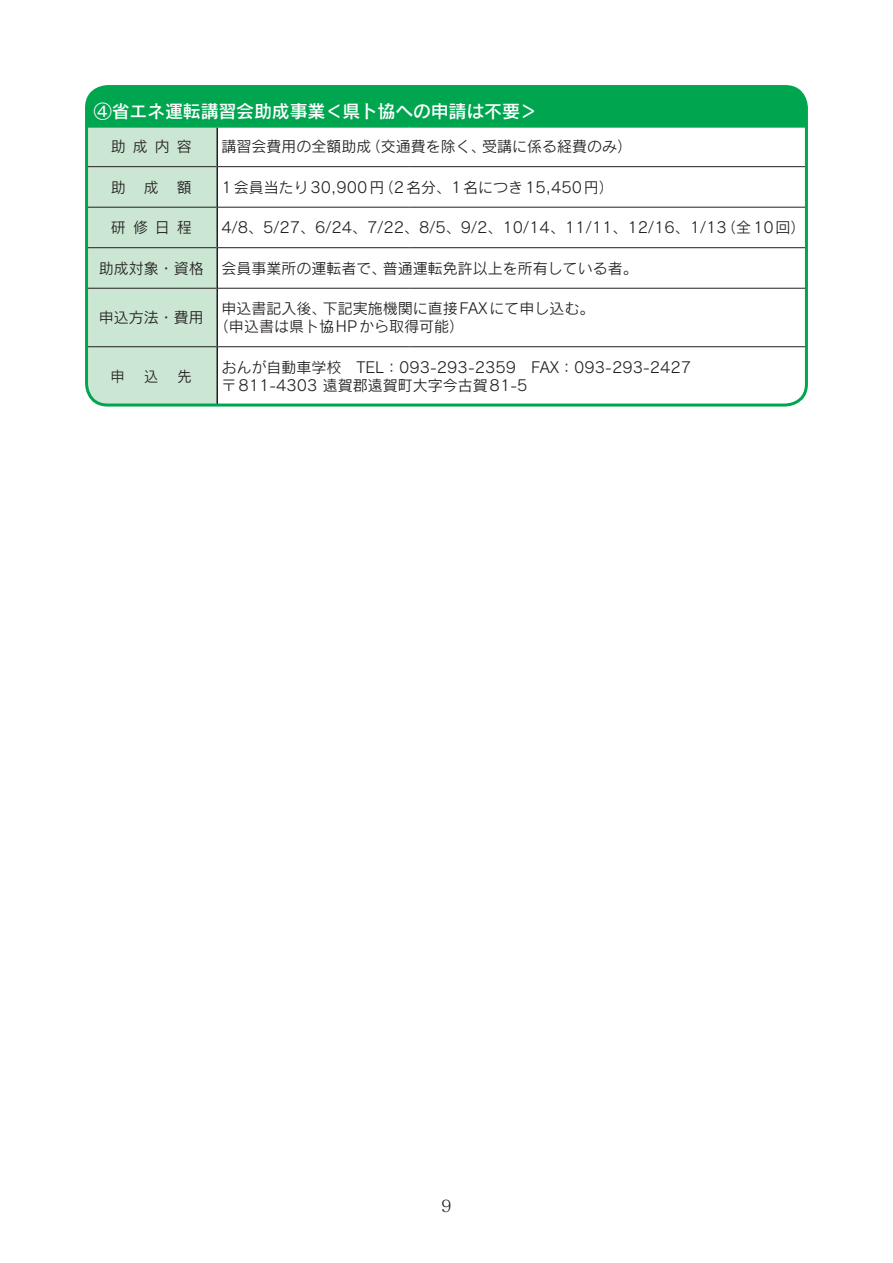
<style>
.page{position:relative;width:893px;height:1263px;background:#fff}
.page>*{position:absolute;margin:0;border:0;box-sizing:border-box;transform-origin:0 0}
.t1{font:18px "Rodin Pro DB";letter-spacing:-.01em;color:#fff}
.t2{font:16.5px "Matisse Pro M";color:#231f20}
.t3{font:15px "Rodin Pro M";color:#231f20}
.t4{font:15px "Rodin Pro M";color:#231f20;scale:.95 1}
</style>
<div class="page">
<div style="left:87px;top:87px;width:719px;height:39px;background:#00a54f"></div>
<div style="left:89px;top:128px;width:127px;height:275px;background:#cbe6d3"></div>
<svg style="left:218px;top:167px;width:586px;height:236px"></svg>
<hr style="left:87px;top:166px;width:129px;height:1px;background:#231f20">
<hr style="left:87px;top:207px;width:129px;height:1px;background:#231f20">
<hr style="left:87px;top:247px;width:129px;height:1px;background:#231f20">
<hr style="left:218px;top:166px;width:191px;height:1px;background:#231f20">
<hr style="left:409px;top:166px;width:397px;height:1px;background:#231f20">
<hr style="left:218px;top:207px;width:191px;height:1px;background:#231f20">
<hr style="left:409px;top:207px;width:397px;height:1px;background:#231f20">
<hr style="left:218px;top:247px;width:191px;height:1px;background:#231f20">
<hr style="left:409px;top:247px;width:397px;height:1px;background:#231f20">
<hr style="left:218px;top:288px;width:191px;height:1px;background:#231f20">
<hr style="left:409px;top:288px;width:397px;height:1px;background:#231f20">
<hr style="left:218px;top:346px;width:191px;height:1px;background:#231f20">
<hr style="left:409px;top:346px;width:397px;height:1px;background:#231f20">
<hr style="left:409px;top:405px;width:397px;height:1px;background:#231f20">
<hr style="left:87px;top:288px;width:129px;height:1px;background:#231f20">
<hr style="left:87px;top:346px;width:129px;height:1px;background:#231f20">
<hr style="left:87px;top:405px;width:130px;height:1px;background:#231f20">
<hr style="left:806px;top:87px;width:1px;height:39px;background:#231f20">
<hr style="left:806px;top:347px;width:1px;height:58px;background:#231f20">
<hr style="left:87px;top:125px;width:130px;height:3px;background:#00a54f">
<hr style="left:217px;top:125px;width:192px;height:3px;background:#00a54f">
<hr style="left:409px;top:125px;width:397px;height:3px;background:#00a54f">
<hr style="left:216px;top:128px;width:2px;height:39px;background:#231f20">
<hr style="left:216px;top:167px;width:2px;height:40px;background:#231f20">
<hr style="left:216px;top:207px;width:2px;height:41px;background:#231f20">
<hr style="left:216px;top:248px;width:2px;height:40px;background:#231f20">
<hr style="left:216px;top:288px;width:2px;height:59px;background:#231f20">
<hr style="left:216px;top:347px;width:2px;height:58px;background:#231f20">
<div style="left:85px;top:85px;width:723px;height:322px;border:3px solid #00a54f;border-radius:21px"></div>
<p class="t1" style="left:94px;top:99px;width:445px">④省エネ運転講習会助成事業＜県ト協への申請は不要＞</p>
<p class="t3" style="left:111px;top:137px;width:82px">助成内容</p>
<p class="t3" style="left:221px;top:137px;width:412px">講習会費用の全額助成（交通費を除く、受講に係る経費のみ）</p>
<p class="t3" style="left:111px;top:177px;width:82px">助成額</p>
<p class="t3" style="left:221px;top:177px;width:394px">1会員当たり30,900円（2名分、1名につき15,450円）</p>
<p class="t3" style="left:111px;top:218px;width:83px">研修日程</p>
<p class="t3" style="left:221px;top:218px;width:586px">4/8、5/27、6/24、7/22、8/5、9/2、10/14、11/11、12/16、1/13（全10回）</p>
<p class="t3" style="left:99px;top:258px;width:107px">助成対象・資格</p>
<p class="t3" style="left:221px;top:258px;width:418px">会員事業所の運転者で、普通運転免許以上を所有している者。</p>
<p class="t3" style="left:99px;top:308px;width:107px">申込方法・費用</p>
<p class="t3" style="left:221px;top:299px;width:375px">申込書記入後、下記実施機関に直接 FAXにて申し込む。</p>
<p class="t3" style="left:214px;top:317px;width:252px">（申込書は県ト協 HPから取得可能）</p>
<p class="t4" style="left:111px;top:366px;width:16px">申</p>
<p class="t4" style="left:144px;top:366px;width:16px">込</p>
<p class="t4" style="left:178px;top:366px;width:16px">先</p>
<p class="t3" style="left:221px;top:357px;width:471px">おんが自動車学校　TEL：093-293-2359　FAX：093-293-2427</p>
<p class="t3" style="left:221px;top:375px;width:307px">〒811-4303 遠賀郡遠賀町大字今古賀81-5</p>
<p class="t2" style="left:441px;top:1196px;width:12px">9</p>
</div>
